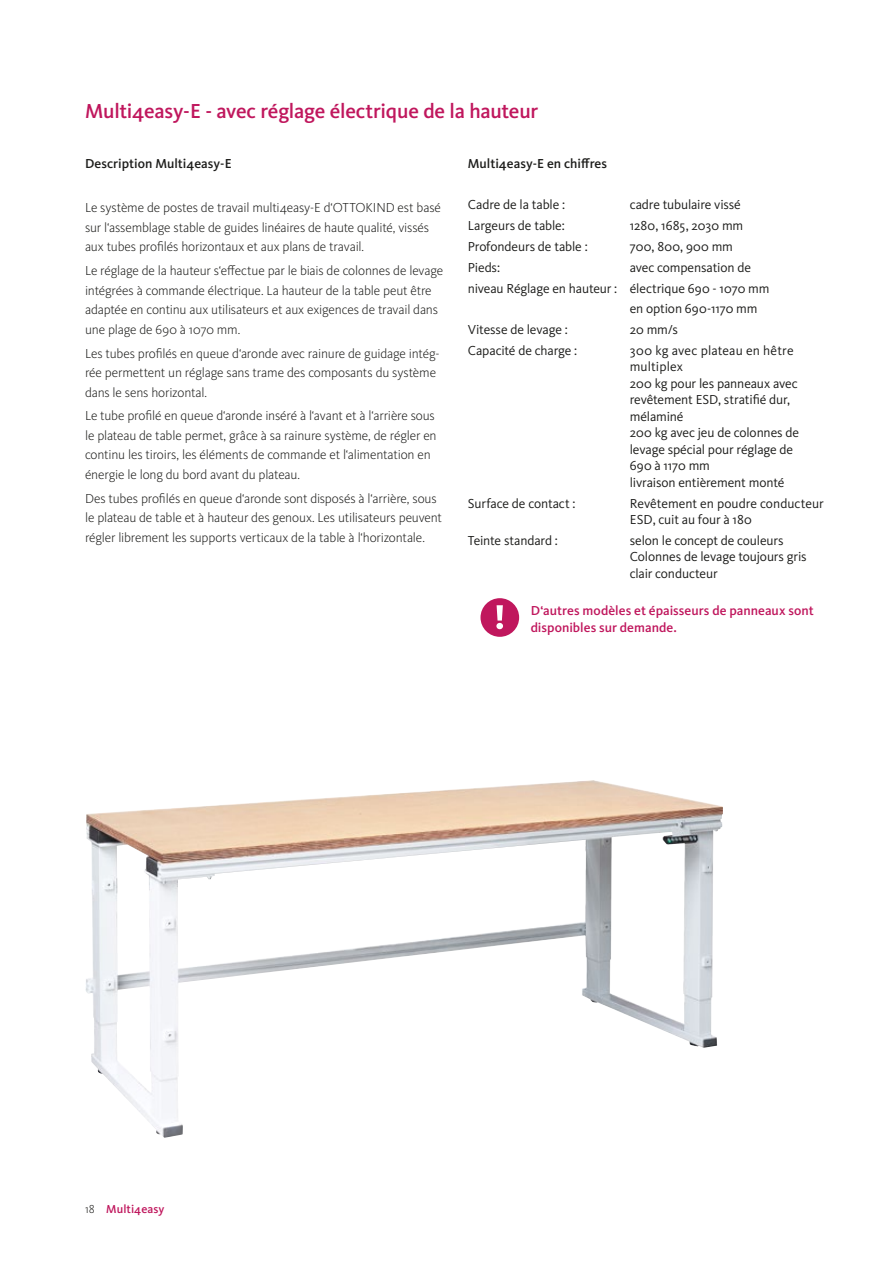
<style>
.page{position:relative;width:893px;height:1263px;background:#fff}
.page>*{position:absolute;margin:0;border:0;box-sizing:border-box;transform-origin:0 0}
.Kapitel_SubHL{font:500 21px "Kievit OT";letter-spacing:-.015em;color:#c0175d}
.Produkteinführung{font:300 13.5px/19.5px "Kievit OT";letter-spacing:-.015em;color:#1d1d1b}
.Produkteinführung-Hi{font:13.5px/16.5px "Kievit OT";letter-spacing:-.005em;color:#1d1d1b}
.AF_2_Kapitel_Kopie2{font:500 13.5px/16.2px "Kievit OT";letter-spacing:.005em;color:#c0175d}
.Produkteinführung-He{font:500 13.5px "Kievit OT";color:#1d1d1b}
.Produkteinführung-Hi-2{font:13.5px "Kievit OT";letter-spacing:.025em;color:#1d1d1b}
.AF_2_Kapitel_Kopie_3{font:500 12px "Kievit OT";letter-spacing:.005em;color:#c0175d}
.s1{font-weight:300;color:#1d1d1b}
</style>
<div class="page">
<img style="left:85px;top:780px;width:638px;height:358px">
<div style="left:480px;top:598px;width:39px;height:39px;background:#c0175d;border-radius:50%"></div>
<svg style="left:496px;top:605px;width:7px;height:24px"></svg>
<p class="Kapitel_SubHL" style="left:85px;top:99px;width:455px">Multi4easy-E - avec réglage électrique de la hauteur</p>
<p class="Produkteinführung-He" style="left:85px;top:155px;width:148px">Description Multi4easy-E</p>
<p class="Produkteinführung" style="left:85px;top:198px;width:357px">Le système de postes de travail multi4easy-E d‘OTTOKIND est basé sur l‘assemblage stable de guides linéaires de haute qualité, vissés aux tubes profilés horizontaux et aux plans de travail.</p>
<p class="Produkteinführung" style="left:85px;top:261px;width:360px">Le réglage de la hauteur s‘effectue par le biais de colonnes de levage intégrées à commande électrique. La hauteur de la table peut être adaptée en continu aux utilisateurs et aux exigences de travail dans une plage de 690 à 1070 mm.</p>
<p class="Produkteinführung" style="left:85px;top:343px;width:356px">Les tubes profilés en queue d‘aronde avec rainure de guidage intég&shy;rée permettent un réglage sans trame des composants du système dans le sens horizontal.</p>
<p class="Produkteinführung" style="left:85px;top:406px;width:353px">Le tube profilé en queue d‘aronde inséré à l‘avant et à l‘arrière sous le plateau de table permet, grâce à sa rainure système, de régler en continu les tiroirs, les éléments de commande et l‘alimentation en énergie le long du bord avant du plateau.</p>
<p class="Produkteinführung" style="left:85px;top:488px;width:358px">Des tubes profilés en queue d‘aronde sont disposés à l‘arrière, sous le plateau de table et à hauteur des genoux. Les utilisateurs peuvent régler librement les supports verticaux de la table à l‘horizontale.</p>
<p class="Produkteinführung-He" style="left:468px;top:155px;width:141px">Multi4easy-E en chiffres</p>
<p class="Produkteinführung-Hi" style="left:468px;top:197px;width:99px">Cadre de la table :</p>
<p class="Produkteinführung-Hi" style="left:630px;top:197px;width:113px">cadre tubulaire vissé</p>
<p class="Produkteinführung-Hi" style="left:468px;top:217px;width:99px">Largeurs de table:</p>
<p class="Produkteinführung-Hi" style="left:630px;top:217px;width:115px">1280, 1685, 2030 mm</p>
<p class="Produkteinführung-Hi" style="left:468px;top:238px;width:121px">Profondeurs de table :</p>
<p class="Produkteinführung-Hi-2" style="left:630px;top:238px;width:105px">700, 800, 900 mm</p>
<p class="Produkteinführung-Hi" style="left:468px;top:259px;width:34px">Pieds:</p>
<p class="Produkteinführung-Hi" style="left:630px;top:259px;width:123px">avec compensation de</p>
<p class="Produkteinführung-Hi" style="left:468px;top:280px;width:303px">niveau Réglage en hauteur : électrique 690 - 1070 mm</p>
<p class="Produkteinführung-Hi" style="left:630px;top:300px;width:129px">en option 690-1170 mm</p>
<p class="Produkteinführung-Hi" style="left:468px;top:321px;width:102px">Vitesse de levage :</p>
<p class="Produkteinführung-Hi" style="left:630px;top:321px;width:50px">20 mm/s</p>
<p class="Produkteinführung-Hi" style="left:468px;top:342px;width:111px">Capacité de charge :</p>
<p class="Produkteinführung-Hi" style="left:630px;top:342px;width:171px">300 kg avec plateau en hêtre multiplex<br>200 kg pour les panneaux avec revêtement ESD, stratifié dur, mélaminé<br>200 kg avec jeu de colonnes de levage spécial pour réglage de<br>690 à 1170 mm<br>livraison entièrement monté</p>
<p class="Produkteinführung-Hi" style="left:468px;top:495px;width:109px">Surface de contact :</p>
<p class="Produkteinführung-Hi" style="left:630px;top:495px;width:195px">Revêtement en poudre conducteur<br>ESD, cuit au four à 180</p>
<p class="Produkteinführung-Hi" style="left:468px;top:532px;width:92px">Teinte standard :</p>
<p class="Produkteinführung-Hi" style="left:630px;top:532px;width:178px">selon le concept de couleurs<br>Colonnes de levage toujours gris clair conducteur</p>
<p class="AF_2_Kapitel_Kopie2" style="left:531px;top:602px;width:285px">D‘autres modèles et épaisseurs de panneaux sont disponibles sur demande.</p>
<p class="AF_2_Kapitel_Kopie_3" style="left:85px;top:1201px;width:81px"><span class="s1">18</span> Multi4easy</p>
</div>
